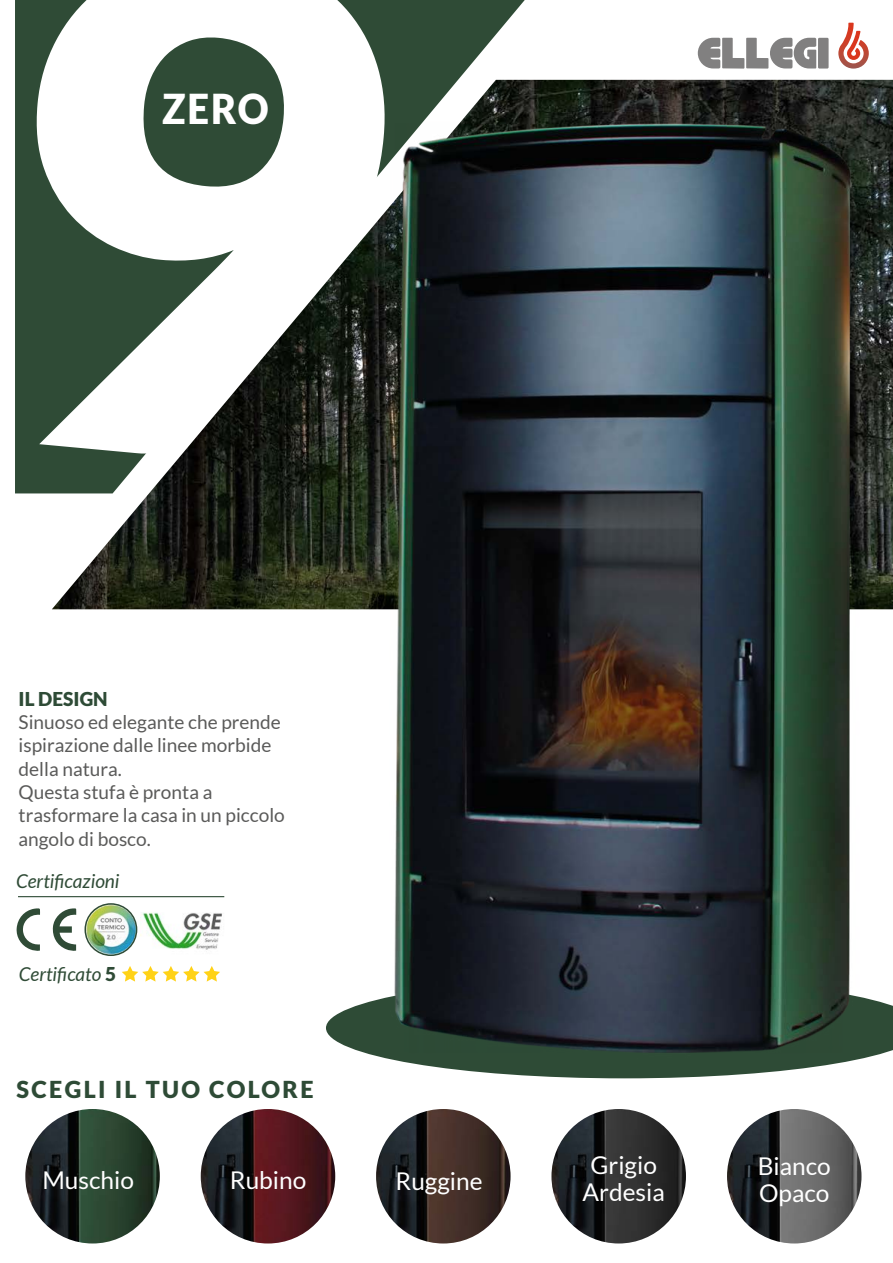
<style>
.page{position:relative;width:893px;height:1263px;background:#fff}
.page>*{position:absolute;margin:0;border:0;box-sizing:border-box;transform-origin:0 0}
.t1{font:900 41.25px "Lato";color:#fff;scale:.93 1}
.t2{font:24.45px/27.2px "Lato";color:#fff;text-align:center}
.t3{font:900 23.4px "Lato";letter-spacing:.1em;color:#2e4b36}
.t4{font:19.05px/23.4px "Lato";color:#5a5a59}
.t5{font:italic 19.05px "Lato";color:#2f4b36}
.t6{font:900 19.05px "Lato";color:#2e4b36}
.s1{font-weight:900;font-style:normal}
</style>
<div class="page">
<img style="left:25px;top:1109px;width:135px;height:134px;border-radius:67px">
<img style="left:201px;top:1109px;width:134px;height:134px;border-radius:67px">
<img style="left:376px;top:1109px;width:135px;height:134px;border-radius:67px">
<img style="left:551px;top:1109px;width:135px;height:134px;border-radius:67px">
<img style="left:727px;top:1109px;width:134px;height:134px;border-radius:67px">
<img style="left:52px;top:80px;width:841px;height:529px">
<svg style="left:15px;top:0;width:510px;height:493px;fill:#2f4b36"></svg>
<svg style="left:35px;top:0;width:351px;height:454px"></svg>
<svg style="left:326px;top:1006px;width:29px;height:44px"></svg>
<svg style="left:698px;top:38px;width:118px;height:31px"></svg>
<div style="left:818px;top:38px;width:11px;height:31px;background:#818080"></div>
<svg style="left:838px;top:23px;width:31px;height:46px"></svg>
<hr style="left:18px;top:896px;width:206px;height:1px;background:#2f4b36">
<svg style="left:52px;top:908px;width:24px;height:43px"></svg>
<svg style="left:16px;top:908px;width:24px;height:43px"></svg>
<img style="left:85px;top:904px;width:52px;height:51px;border-radius:26px">
<div style="left:84px;top:903px;width:53px;height:53px;border:2px solid #2f4b36;border-radius:50%"></div>
<img style="left:140px;top:912px;width:82px;height:38px">
<img style="left:355px;top:86px;width:538px;height:1038px">
<svg style="left:122px;top:966px;width:98px;height:15px"></svg>
<h1 class="t1" style="left:162px;top:85px;width:116px">ZERO</h1>
<p class="t6" style="left:19px;top:688px;width:91px">IL DESIGN</p>
<p class="t4" style="left:19px;top:710px;width:268px">Sinuoso ed elegante che prende ispirazione dalle linee morbide della natura.<br>Questa stufa è pronta a trasformare la casa in un piccolo angolo di bosco.</p>
<p class="t5" style="left:16px;top:871px;width:105px">Certificazioni</p>
<p class="t5" style="left:19px;top:964px;width:99px">Certificato <span class="s1">5</span></p>
<p class="t3" style="left:17px;top:1075px;width:298px">SCEGLI IL TUO COLORE</p>
<p class="t2" style="left:42px;top:1167px;width:93px">Muschio</p>
<p class="t2" style="left:230px;top:1167px;width:78px">Rubino</p>
<p class="t2" style="left:396px;top:1167px;width:89px">Ruggine</p>
<p class="t2" style="left:583px;top:1151px;width:84px">Grigio<br>Ardesia</p>
<p class="t2" style="left:758px;top:1152px;width:75px;text-align:left">Bianco<br>Opaco</p>
</div>
